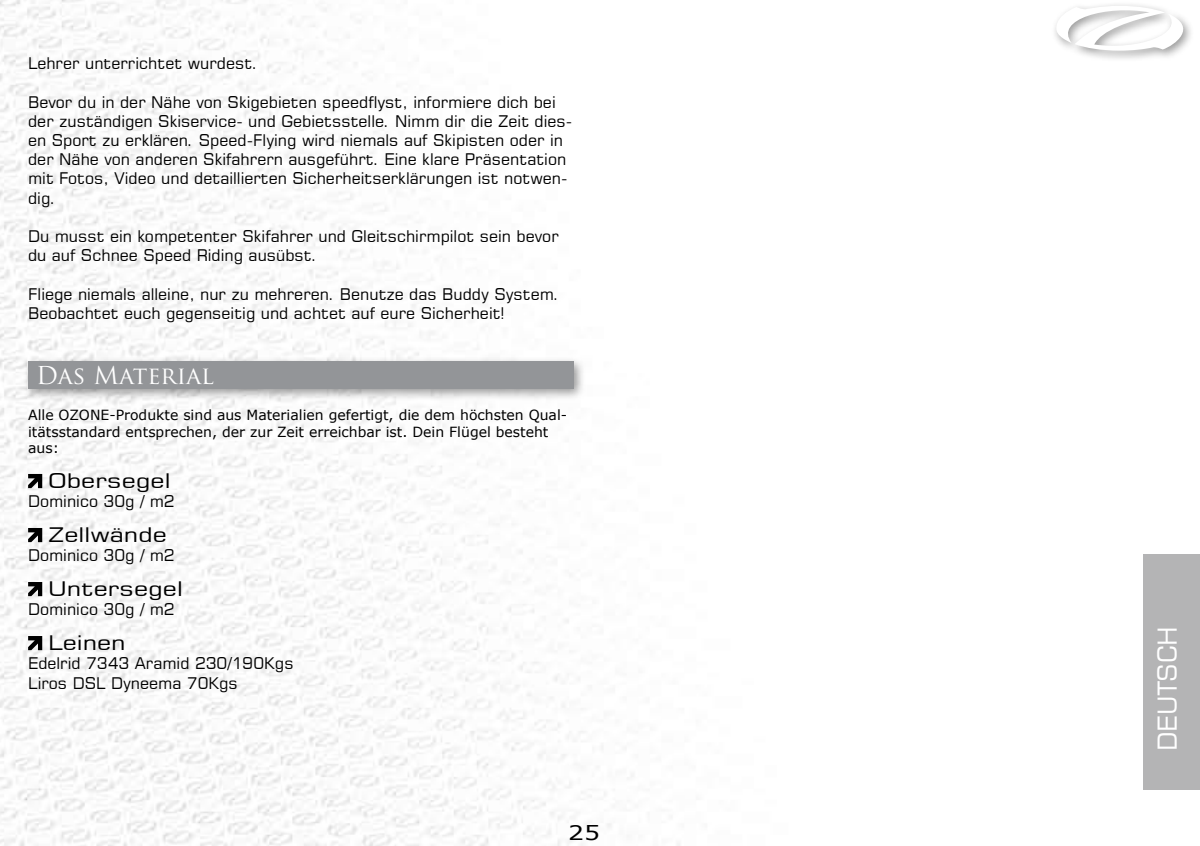
<style>
.page{position:relative;width:1200px;height:846px;background:#fff}
.page>*{position:absolute;margin:0;border:0;box-sizing:border-box;transform-origin:0 0}
.t1{font:26px "Square 721 BT";color:#fff}
.t2{font:24px "Trajan Pro";color:#fff}
.t3{font:20px "Square 721 BT";color:#000;scale:1.25 1}
.t4{font:20px "Verdana";color:#000;scale:1.25 1}
.t5{font:16px/19.2px "Square 721 BT";color:#000}
.t6{font:14px/16.8px "Verdana";color:#000}
</style>
<div class="page">
<img style="left:0;top:0;width:680px;height:846px">
<div style="left:1049px;top:0;width:144px;height:63px;background:#000;opacity:.4"></div>
<svg style="left:1053px;top:5px;width:140px;height:46px"></svg>
<div style="left:23px;top:356px;width:562px;height:44px;background:#000;opacity:.4"></div>
<div style="left:28px;top:361px;width:545px;height:28px;background:#939598"></div>
<div style="left:1142px;top:554px;width:57px;height:236px;background:#b4b4b5"></div>
<svg style="left:28px;top:474px;width:14px;height:14px"></svg>
<svg style="left:28px;top:528px;width:14px;height:14px"></svg>
<svg style="left:28px;top:582px;width:14px;height:14px"></svg>
<svg style="left:28px;top:636px;width:14px;height:14px"></svg>
<p class="t5" style="left:28px;top:54px;width:231px">Lehrer unterrichtet wurdest.</p>
<p class="t5" style="left:28px;top:92px;width:545px">Bevor du in der Nähe von Skigebieten speedflyst, informiere dich bei der zuständigen Skiservice- und Gebietsstelle. Nimm dir die Zeit dies&shy;en Sport zu erklären. Speed-Flying wird niemals auf Skipisten oder in der Nähe von anderen Skifahrern ausgeführt. Eine klare Präsentation mit Fotos, Video und detaillierten Sicherheitserklärungen ist notwen&shy;dig.</p>
<p class="t5" style="left:28px;top:226px;width:532px">Du musst ein kompetenter Skifahrer und Gleitschirmpilot sein bevor du auf Schnee Speed Riding ausübst.</p>
<p class="t5" style="left:28px;top:284px;width:532px">Fliege niemals alleine, nur zu mehreren. Benutze das Buddy System.<br>Beobachtet euch gegenseitig und achtet auf eure Sicherheit!</p>
<h2 class="t2" style="left:36px;top:360px;width:179px">Das Material</h2>
<p class="t6" style="left:28px;top:406px;width:540px">Alle OZONE-Produkte sind aus Materialien gefertigt, die dem höchsten Qual&shy;itätsstandard entsprechen, der zur Zeit erreichbar ist. Dein Flügel besteht aus:</p>
<p class="t3" style="left:48px;top:468px;width:99px">Obersegel</p>
<p class="t5" style="left:28px;top:492px;width:148px">Dominico 30g / m2</p>
<p class="t3" style="left:48px;top:522px;width:96px">Zellwände</p>
<p class="t5" style="left:28px;top:546px;width:148px">Dominico 30g / m2</p>
<p class="t3" style="left:48px;top:576px;width:109px">Untersegel</p>
<p class="t5" style="left:28px;top:600px;width:148px">Dominico 30g / m2</p>
<p class="t3" style="left:48px;top:630px;width:63px">Leinen</p>
<p class="t5" style="left:28px;top:654px;width:267px">Edelrid 7343 Aramid 230/190Kgs<br>Liros DSL Dyneema 70Kgs</p>
<p class="t4" style="left:568px;top:819px;width:27px">25</p>
<h1 class="t1" style="left:1150px;top:751px;width:127px;rotate:-90deg">DEUTSCH</h1>
</div>
